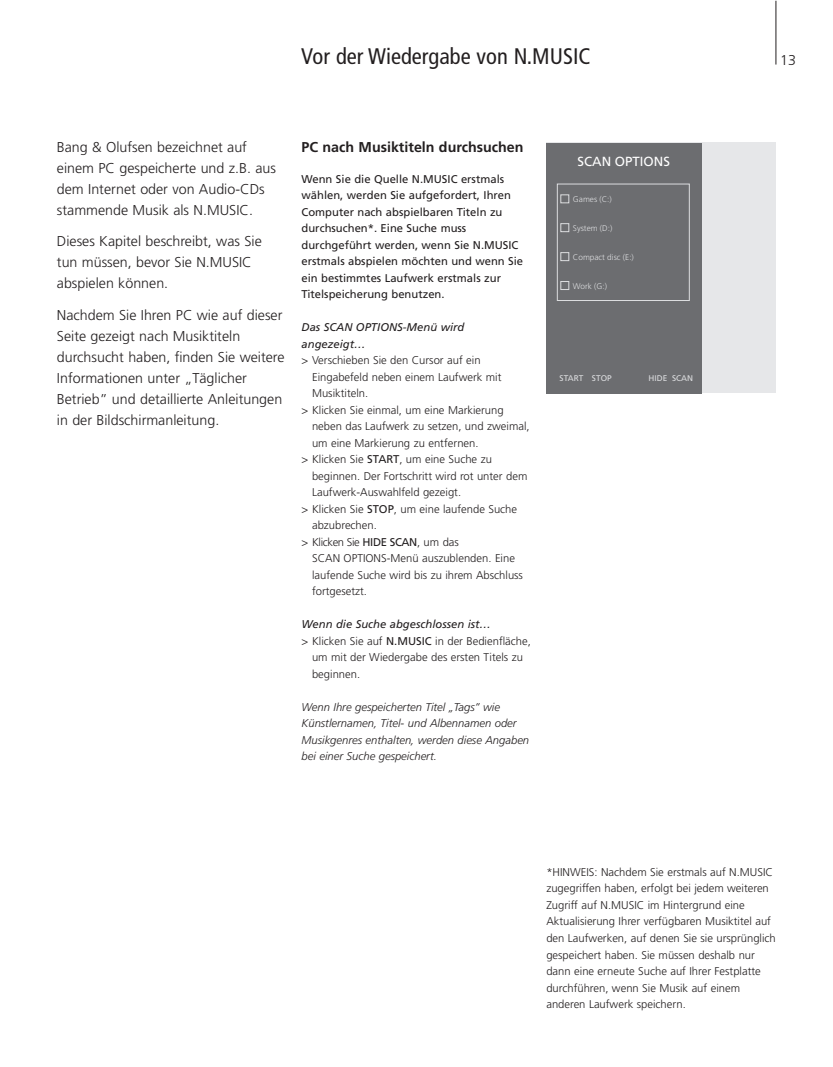
<style>
.page{position:relative;width:833px;height:1067px;background:#fff}
.page>*{position:absolute;margin:0;border:0;box-sizing:border-box;transform-origin:0 0}
.t1{font:condensed 22.5px "Frutiger";color:#231f20}
.t2{font:300 14.25px/21px "Frutiger";color:#231f20}
.t3{font:700 14.25px "Frutiger";color:#231f20}
.t4{font:13.2px "Frutiger";color:#fff}
.t5{font:300 11.25px/16.5px "Frutiger";color:#231f20}
.t6{font:11.25px/16.5px "Frutiger";color:#231f20}
.t7{font:italic 300 11.25px/16.5px "Frutiger";color:#231f20}
.t8{font:italic 11.25px/16.5px "Frutiger";color:#231f20}
.t9{font:300 11.25px "Frutiger";letter-spacing:-.035em;color:#231f20}
.t10{font:300 8.25px "Frutiger";color:#dcdddf}
.t11{font:8.25px "Frutiger";color:#dcdddf}
.s1{font-weight:400}
</style>
<div class="page">
<hr style="left:775px;top:1px;width:1px;height:64px;background:#231f20">
<div style="left:546px;top:142px;width:229px;height:251px;background:#e6e7e9"></div>
<div style="left:546px;top:143px;width:155px;height:250px;background:#6c6d70"></div>
<svg style="left:556px;top:183px;width:134px;height:118px"></svg>
<h1 class="t1" style="left:301px;top:48px;width:291px">Vor der Wiedergabe von N.MUSIC</h1>
<p class="t2" style="left:780px;top:51px;width:17px">13</p>
<p class="t2" style="left:57px;top:137px;width:220px">Bang &amp; Olufsen bezeichnet auf einem PC gespeicherte und z.B. aus dem Internet oder von Audio-CDs stammende Musik als N.MUSIC.</p>
<p class="t2" style="left:57px;top:232px;width:206px">Dieses Kapitel beschreibt, was Sie tun müssen, bevor Sie N.MUSIC abspielen können.</p>
<p class="t2" style="left:57px;top:305px;width:229px">Nachdem Sie Ihren PC wie auf dieser Seite gezeigt nach Musiktiteln durchsucht haben, finden Sie weitere Informationen unter „Täglicher Betrieb” und detaillierte Anleitungen in der Bildschirmanleitung.</p>
<p class="t3" style="left:301px;top:141px;width:223px">PC nach Musiktiteln durchsuchen</p>
<p class="t6" style="left:301px;top:171px;width:223px">Wenn Sie die Quelle N.MUSIC erstmals wählen, werden Sie aufgefordert, Ihren Computer nach abspielbaren Titeln zu durchsuchen*. Eine Suche muss durchgeführt werden, wenn Sie N.MUSIC erstmals abspielen möchten und wenn Sie ein bestimmtes Laufwerk erstmals zur Titelspeicherung benutzen.</p>
<p class="t8" style="left:301px;top:320px;width:164px">Das SCAN OPTIONS-Menü wird angezeigt…</p>
<p class="t5" style="left:301px;top:353px;width:180px">&gt; Verschieben Sie den Cursor auf ein</p>
<p class="t5" style="left:312px;top:369px;width:191px">Eingabefeld neben einem Laufwerk mit</p>
<p class="t5" style="left:312px;top:386px;width:58px">Musiktiteln.</p>
<p class="t5" style="left:301px;top:402px;width:204px">&gt; Klicken Sie einmal, um eine Markierung</p>
<p class="t5" style="left:312px;top:419px;width:219px">neben das Laufwerk zu setzen, und zweimal,</p>
<p class="t5" style="left:312px;top:435px;width:168px">um eine Markierung zu entfernen.</p>
<p class="t5" style="left:301px;top:452px;width:192px">&gt; Klicken Sie <span class="s1">START</span>, um eine Suche zu</p>
<p class="t5" style="left:312px;top:468px;width:217px">beginnen. Der Fortschritt wird rot unter dem</p>
<p class="t5" style="left:312px;top:485px;width:151px">Laufwerk-Auswahlfeld gezeigt.</p>
<p class="t5" style="left:301px;top:501px;width:217px">&gt; Klicken Sie <span class="s1">STOP</span>, um eine laufende Suche</p>
<p class="t5" style="left:312px;top:518px;width:66px">abzubrechen.</p>
<p class="t9" style="left:301px;top:537px;width:159px">&gt; Klicken Sie <span class="s1">HIDE SCAN</span>, um das</p>
<p class="t5" style="left:312px;top:551px;width:204px">SCAN OPTIONS-Menü auszublenden. Eine</p>
<p class="t5" style="left:312px;top:567px;width:212px">laufende Suche wird bis zu ihrem Abschluss</p>
<p class="t5" style="left:312px;top:584px;width:56px">fortgesetzt.</p>
<p class="t8" style="left:301px;top:617px;width:191px">Wenn die Suche abgeschlossen ist…</p>
<p class="t5" style="left:301px;top:633px;width:231px">&gt; Klicken Sie auf <span class="s1">N.MUSIC</span> in der Bedienfläche,</p>
<p class="t5" style="left:312px;top:650px;width:212px">um mit der Wiedergabe des ersten Titels zu</p>
<p class="t5" style="left:312px;top:666px;width:50px">beginnen.</p>
<p class="t7" style="left:301px;top:699px;width:229px">Wenn Ihre gespeicherten Titel „Tags” wie Künstlernamen, Titel- und Albennamen oder Musikgenres enthalten, werden diese Angaben bei einer Suche gespeichert.</p>
<p class="t4" style="left:577px;top:156px;width:94px">SCAN OPTIONS</p>
<p class="t10" style="left:573px;top:196px;width:40px">Games (C:)</p>
<p class="t10" style="left:573px;top:225px;width:41px">System (D:)</p>
<p class="t10" style="left:573px;top:253px;width:62px">Compact disc (E:)</p>
<p class="t10" style="left:573px;top:282px;width:36px">Work (G:)</p>
<p class="t11" style="left:559px;top:374px;width:54px">START STOP</p>
<p class="t11" style="left:648px;top:374px;width:46px">HIDE SCAN</p>
<p class="t5" style="left:546px;top:864px;width:231px">*HINWEIS: Nachdem Sie erstmals auf N.MUSIC zugegriffen haben, erfolgt bei jedem weiteren Zugriff auf N.MUSIC im Hintergrund eine Aktualisierung Ihrer verfügbaren Musiktitel auf den Laufwerken, auf denen Sie sie ursprünglich gespeichert haben. Sie müssen deshalb nur dann eine erneute Suche auf Ihrer Festplatte durchführen, wenn Sie Musik auf einem anderen Laufwerk speichern.</p>
</div>
